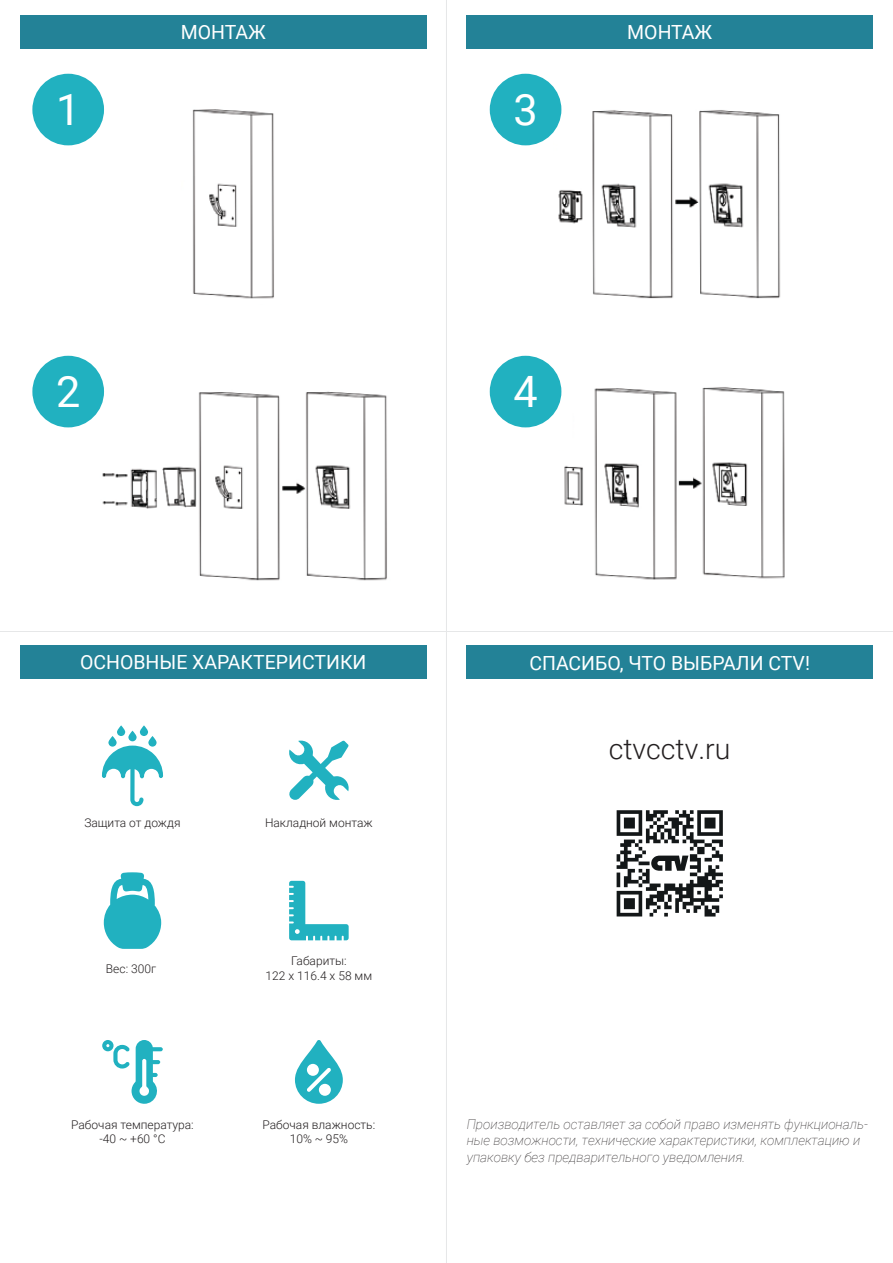
<style>
.page{position:relative;width:893px;height:1263px;background:#fff}
.page>*{position:absolute;margin:0;border:0;box-sizing:border-box;transform-origin:0 0}
.t1{font:43.2px "Roboto";color:#fff}
.t2{font:300 28.5px "Roboto";color:#231f20}
.t3{font:19.5px "Roboto";color:#fff}
.t4{font:italic 100 13.5px/16.2px "Roboto";color:#231f20}
.t5{font:300 12px/14.4px "Roboto";color:#231f20;text-align:center}
</style>
<div class="page">
<img style="left:558px;top:376px;width:227px;height:204px">
<img style="left:553px;top:94px;width:228px;height:205px">
<div style="left:20px;top:15px;width:406px;height:33px;background:#238297"></div>
<div style="left:467px;top:645px;width:406px;height:34px;background:#238297"></div>
<hr style="left:446px;top:0;width:1px;height:1263px;background:#e6e7e8">
<hr style="left:0;top:631px;width:893px;height:1px;background:#e6e7e8">
<div style="left:32px;top:74px;width:72px;height:71px;background:#21b1c0;border-radius:50%"></div>
<div style="left:490px;top:74px;width:71px;height:71px;background:#21b1c0;border-radius:50%"></div>
<div style="left:490px;top:356px;width:71px;height:71px;background:#21b1c0;border-radius:50%"></div>
<div style="left:32px;top:356px;width:72px;height:71px;background:#21b1c0;border-radius:50%"></div>
<div style="left:466px;top:15px;width:407px;height:33px;background:#238297"></div>
<div style="left:20px;top:645px;width:406px;height:34px;background:#238297"></div>
<svg style="left:289px;top:881px;width:60px;height:59px"></svg>
<svg style="left:295px;top:1040px;width:48px;height:64px"></svg>
<svg style="left:102px;top:1040px;width:61px;height:64px"></svg>
<svg style="left:289px;top:740px;width:60px;height:60px"></svg>
<svg style="left:617px;top:810px;width:106px;height:106px"></svg>
<img style="left:192px;top:109px;width:82px;height:190px">
<img style="left:95px;top:378px;width:292px;height:203px">
<svg style="left:102px;top:725px;width:61px;height:81px"></svg>
<svg style="left:104px;top:872px;width:57px;height:77px"></svg>
<h3 class="t3" style="left:181px;top:19px;width:87px">МОНТАЖ</h3>
<h3 class="t3" style="left:593px;top:17px;width:154px">ЭКСПЛУАТАЦИЯ</h3>
<h3 class="t3" style="left:627px;top:19px;width:87px">МОНТАЖ</h3>
<h1 class="t1" style="left:56px;top:80px;width:26px">1</h1>
<h1 class="t1" style="left:513px;top:80px;width:26px">3</h1>
<h1 class="t1" style="left:56px;top:362px;width:26px">2</h1>
<h1 class="t1" style="left:513px;top:362px;width:26px">4</h1>
<h3 class="t3" style="left:80px;top:649px;width:288px">ОСНОВНЫЕ ХАРАКТЕРИСТИКИ</h3>
<p class="t5" style="left:84px;top:815px;width:98px">Защита от дождя</p>
<p class="t5" style="left:106px;top:961px;width:52px">Вес: 300г</p>
<p class="t5" style="left:265px;top:815px;width:109px">Накладной монтаж</p>
<p class="t5" style="left:266px;top:953px;width:108px">Габариты:<br>122 х 116.4 x 58 мм</p>
<p class="t5" style="left:71px;top:1117px;width:124px">Рабочая температура: -40 ~ +60 °C</p>
<p class="t5" style="left:263px;top:1117px;width:114px">Рабочая влажность:<br>10% ~ 95%</p>
<h3 class="t3" style="left:529px;top:649px;width:282px">СПАСИБО, ЧТО ВЫБРАЛИ CTV!</h3>
<h2 class="t2" style="left:609px;top:729px;width:123px">ctvcctv.ru</h2>
<p class="t4" style="left:467px;top:1116px;width:403px">Производитель оставляет за собой право изменять функциональ&shy;ные возможности, технические характеристики, комплектацию и упаковку без предварительного уведомления.</p>
</div>
